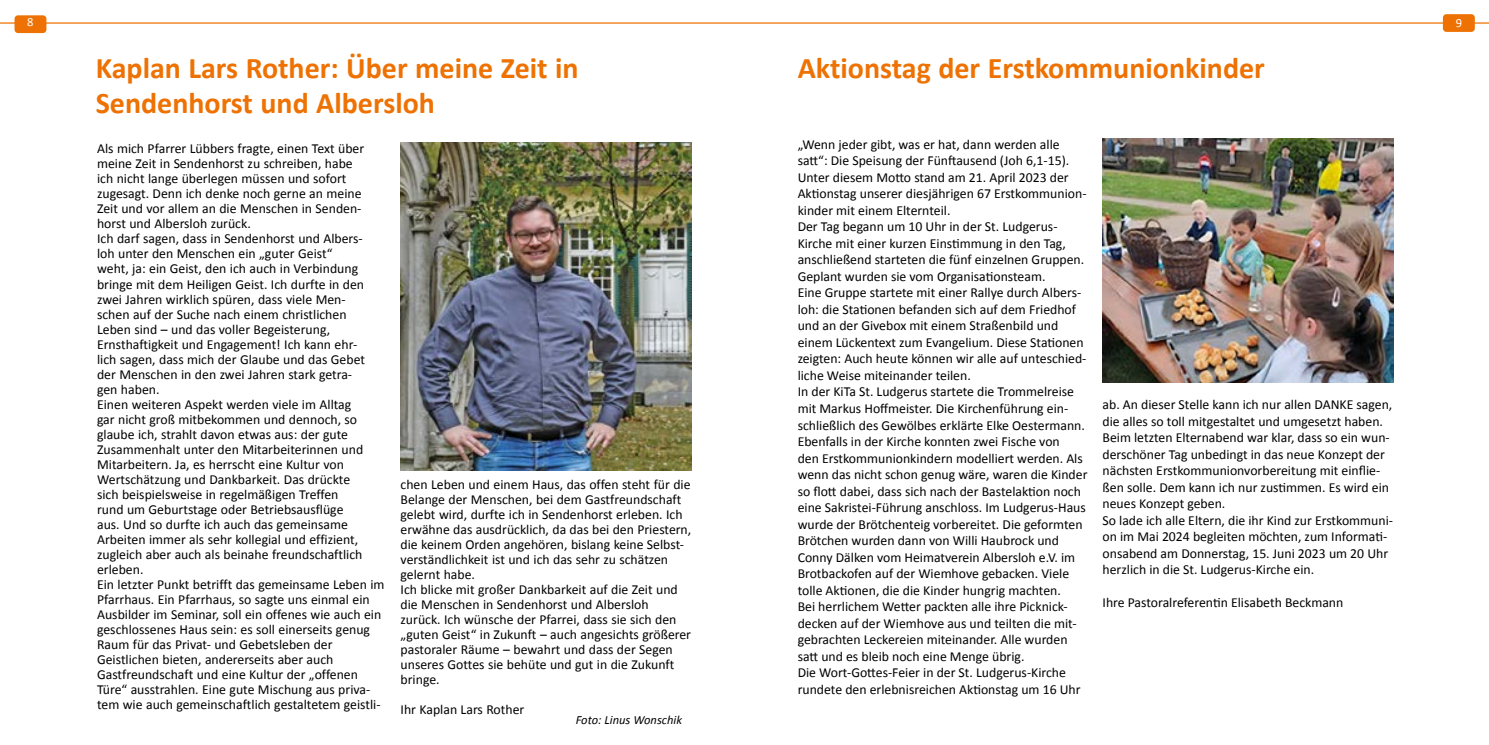
<style>
.page{position:relative;width:1489px;height:745px;background:#fff}
.page>*{position:absolute;margin:0;border:0;box-sizing:border-box;transform-origin:0 0}
.t1{font:700 30px/35px "Calibri";color:#ee7203}
.t2{font:13.75px/15px "Calibri";color:#000}
.t3{font:italic 12.5px "Calibri";color:#000}
.t4{font:12.5px "Calibri";color:#fff}
</style>
<div class="page">
<hr style="left:0;top:22px;width:1488px;height:2px;background:#ee7203">
<div style="left:15px;top:15px;width:31px;height:18px;background:#ee7203;border-radius:4px"></div>
<div style="left:1442px;top:14px;width:32px;height:18px;background:#ee7203;border-radius:4px"></div>
<img style="left:400px;top:143px;width:291px;height:327px">
<img style="left:1102px;top:138px;width:291px;height:244px">
<p class="t4" style="left:27px;top:14px;width:8px">8</p>
<p class="t4" style="left:1455px;top:15px;width:8px">9</p>
<h1 class="t1" style="left:96px;top:51px;width:484px">Kaplan Lars Rother: Über meine Zeit in<br>Sendenhorst und Albersloh</h1>
<p class="t2" style="left:97px;top:141px;width:289px">Als mich Pfarrer Lübbers fragte, einen Text über meine Zeit in Sendenhorst zu schreiben, habe<br>ich nicht lange überlegen müssen und sofort zugesagt. Denn ich denke noch gerne an meine Zeit und vor allem an die Menschen in Senden&shy;horst und Albersloh zurück.<br>Ich darf sagen, dass in Sendenhorst und Albers-<br>loh unter den Menschen ein „guter Geist“<br>weht, ja: ein Geist, den ich auch in Verbindung bringe mit dem Heiligen Geist. Ich durfte in den zwei Jahren wirklich spüren, dass viele Men-<br>schen auf der Suche nach einem christlichen<br>Leben sind – und das voller Begeisterung, Ernsthaftigkeit und Engagement! Ich kann ehr-<br>lich sagen, dass mich der Glaube und das Gebet der Menschen in den zwei Jahren stark getra-<br>gen haben.<br>Einen weiteren Aspekt werden viele im Alltag<br>gar nicht groß mitbekommen und dennoch, so glaube ich, strahlt davon etwas aus: der gute Zusammenhalt unter den Mitarbeiterinnen und Mitarbeitern. Ja, es herrscht eine Kultur von Wertschätzung und Dankbarkeit. Das drückte<br>sich beispielsweise in regelmäßigen Treffen<br>rund um Geburtstage oder Betriebsausflüge<br>aus. Und so durfte ich auch das gemeinsame Arbeiten immer als sehr kollegial und effizient, zugleich aber auch als beinahe freundschaftlich erleben.<br>Ein letzter Punkt betrifft das gemeinsame Leben im Pfarrhaus. Ein Pfarrhaus, so sagte uns einmal ein Ausbilder im Seminar, soll ein offenes wie auch ein geschlossenes Haus sein: es soll einerseits genug Raum für das Privat- und Gebetsleben der Geistlichen bieten, andererseits aber auch Gastfreundschaft und eine Kultur der „offenen Türe“ ausstrahlen. Eine gute Mischung aus priva&shy;tem wie auch gemeinschaftlich gestaltetem geistli-</p>
<h1 class="t1" style="left:797px;top:51px;width:469px">Aktionstag der Erstkommunionkinder</h1>
<p class="t2" style="left:797px;top:136px;width:291px;line-height:16.5px">„Wenn jeder gibt, was er hat, dann werden alle satt“: Die Speisung der Fünftausend (Joh 6,1-15).<br>Unter diesem Motto stand am 21. April 2023 der Aktionstag unserer diesjährigen 67 Erstkommunion&shy;kinder mit einem Elternteil.<br>Der Tag begann um 10 Uhr in der St. Ludgerus-Kirche mit einer kurzen Einstimmung in den Tag, anschließend starteten die fünf einzelnen Gruppen.<br>Geplant wurden sie vom Organisationsteam.<br>Eine Gruppe startete mit einer Rallye durch Albers&shy;loh: die Stationen befanden sich auf dem Friedhof und an der Givebox mit einem Straßenbild und einem Lückentext zum Evangelium. Diese Stationen zeigten: Auch heute können wir alle auf unteschied&shy;liche Weise miteinander teilen.<br>In der KiTa St. Ludgerus startete die Trommelreise mit Markus Hoffmeister. Die Kirchenführung ein&shy;schließlich des Gewölbes erklärte Elke Oestermann.<br>Ebenfalls in der Kirche konnten zwei Fische von<br>den Erstkommunionkindern modelliert werden. Als wenn das nicht schon genug wäre, waren die Kinder so flott dabei, dass sich nach der Bastelaktion noch eine Sakristei-Führung anschloss. Im Ludgerus-Haus wurde der Brötchenteig vorbereitet. Die geformten Brötchen wurden dann von Willi Haubrock und Conny Dälken vom Heimatverein Albersloh e.V. im Brotbackofen auf der Wiemhove gebacken. Viele tolle Aktionen, die die Kinder hungrig machten.<br>Bei herrlichem Wetter packten alle ihre Picknick&shy;decken auf der Wiemhove aus und teilten die mit&shy;gebrachten Leckereien miteinander. Alle wurden satt und es bleib noch eine Menge übrig.<br>Die Wort-Gottes-Feier in der St. Ludgerus-Kirche rundete den erlebnisreichen Aktionstag um 16 Uhr</p>
<p class="t2" style="left:1102px;top:396px;width:292px;line-height:16.5px">ab. An dieser Stelle kann ich nur allen DANKE sagen, die alles so toll mitgestaltet und umgesetzt haben.<br>Beim letzten Elternabend war klar, dass so ein wun&shy;derschöner Tag unbedingt in das neue Konzept der nächsten Erstkommunionvorbereitung mit einflie&shy;ßen solle. Dem kann ich nur zustimmen. Es wird ein neues Konzept geben.<br>So lade ich alle Eltern, die ihr Kind zur Erstkommuni&shy;on im Mai 2024 begleiten möchten, zum Informati&shy;onsabend am Donnerstag, 15. Juni 2023 um 20 Uhr herzlich in die St. Ludgerus-Kirche ein.</p>
<p class="t2" style="left:1102px;top:595px;width:242px">Ihre Pastoralreferentin Elisabeth Beckmann</p>
<p class="t2" style="left:400px;top:476px;width:292px">chen Leben und einem Haus, das offen steht für die Belange der Menschen, bei dem Gastfreundschaft gelebt wird, durfte ich in Sendenhorst erleben. Ich erwähne das ausdrücklich, da das bei den Priestern, die keinem Orden angehören, bislang keine Selbst&shy;verständlichkeit ist und ich das sehr zu schätzen gelernt habe.<br>Ich blicke mit großer Dankbarkeit auf die Zeit und die Menschen in Sendenhorst und Albersloh zurück. Ich wünsche der Pfarrei, dass sie sich den „guten Geist“ in Zukunft – auch angesichts größerer pastoraler Räume – bewahrt und dass der Segen unseres Gottes sie behüte und gut in die Zukunft bringe.</p>
<p class="t2" style="left:400px;top:701px;width:125px">Ihr Kaplan Lars Rother</p>
<p class="t3" style="left:575px;top:710px;width:108px">Foto: Linus Wonschik</p>
</div>
